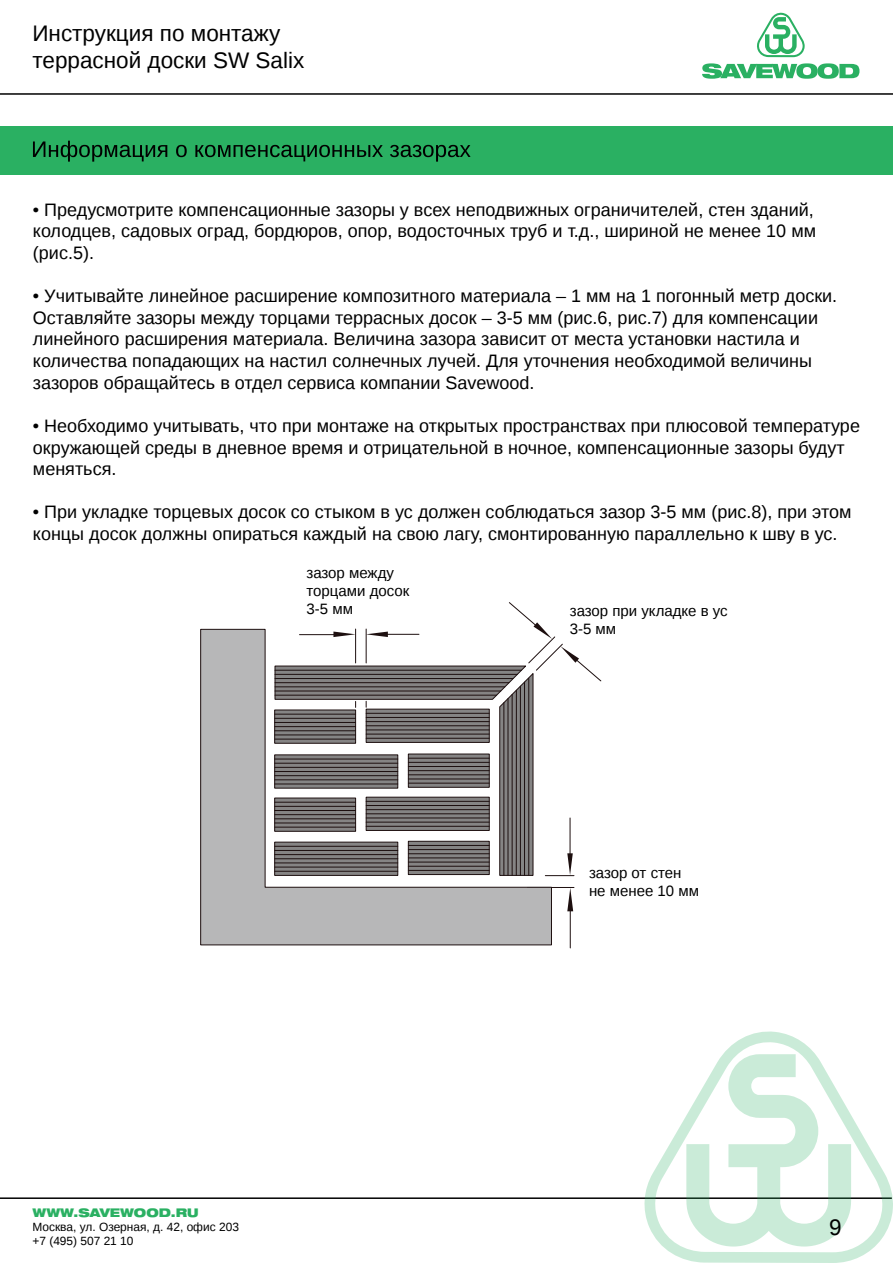
<style>
.page{position:relative;width:893px;height:1263px;background:#fff}
.page>*{position:absolute;margin:0;border:0;box-sizing:border-box;transform-origin:0 0}
.t1{font:22.5px/27px "Liberation Sans";color:#000}
.t2{font:18px/21.6px "Liberation Sans";color:#000}
.t3{font:15px/18px "Liberation Sans";color:#000}
.t4{font:11.85px/14.2px "Liberation Sans";color:#000}
.t5{font:900 expanded 11.85px "Helvetica 93";color:#2ab062}
</style>
<div class="page">
<svg style="left:757px;top:12px;width:48px;height:45px"></svg>
<svg style="left:702px;top:63px;width:157px;height:16px"></svg>
<div style="left:0;top:126px;width:893px;height:48px;background:#2ab062"></div>
<hr style="left:0;top:93px;width:893px;height:2px;background:#000">
<hr style="left:0;top:1197px;width:892px;height:2px;background:#000">
<svg style="left:642px;top:1031px;width:251px;height:232px"></svg>
<hr style="left:527px;top:887px;width:47px;height:1px;background:#1d0f0f">
<hr style="left:570px;top:907px;width:1px;height:41px;background:#1d0f0f">
<svg style="left:567px;top:888px;width:6px;height:23px"></svg>
<svg style="left:200px;top:629px;width:352px;height:316px;background:#b6b5b6"></svg>
<svg style="left:275px;top:602px;width:326px;height:274px"></svg>
<hr style="left:275px;top:682px;width:234px;height:1px;background:#1d0f0f">
<hr style="left:275px;top:674px;width:242px;height:1px;background:#1d0f0f">
<hr style="left:275px;top:691px;width:226px;height:1px;background:#1d0f0f">
<hr style="left:524px;top:682px;width:1px;height:193px;background:#1d0f0f">
<hr style="left:508px;top:698px;width:1px;height:177px;background:#1d0f0f">
<hr style="left:516px;top:690px;width:1px;height:185px;background:#1d0f0f">
<hr style="left:275px;top:695px;width:222px;height:1px;background:#1d0f0f">
<hr style="left:275px;top:687px;width:230px;height:1px;background:#1d0f0f">
<hr style="left:275px;top:678px;width:238px;height:1px;background:#1d0f0f">
<hr style="left:275px;top:670px;width:246px;height:1px;background:#1d0f0f">
<hr style="left:528px;top:678px;width:1px;height:197px;background:#1d0f0f">
<hr style="left:520px;top:686px;width:1px;height:189px;background:#1d0f0f">
<hr style="left:512px;top:694px;width:1px;height:181px;background:#1d0f0f">
<hr style="left:504px;top:703px;width:1px;height:172px;background:#1d0f0f">
<hr style="left:408px;top:858px;width:81px;height:1px;background:#1d0f0f">
<hr style="left:275px;top:858px;width:123px;height:1px;background:#1d0f0f">
<hr style="left:275px;top:867px;width:123px;height:1px;background:#1d0f0f">
<hr style="left:275px;top:850px;width:123px;height:1px;background:#1d0f0f">
<hr style="left:408px;top:849px;width:81px;height:1px;background:#1d0f0f">
<hr style="left:408px;top:845px;width:81px;height:1px;background:#1d0f0f">
<hr style="left:408px;top:853px;width:81px;height:1px;background:#1d0f0f">
<hr style="left:408px;top:866px;width:81px;height:1px;background:#1d0f0f">
<hr style="left:408px;top:862px;width:81px;height:1px;background:#1d0f0f">
<hr style="left:408px;top:870px;width:81px;height:1px;background:#1d0f0f">
<hr style="left:275px;top:871px;width:123px;height:1px;background:#1d0f0f">
<hr style="left:275px;top:863px;width:123px;height:1px;background:#1d0f0f">
<hr style="left:275px;top:854px;width:123px;height:1px;background:#1d0f0f">
<hr style="left:275px;top:846px;width:123px;height:1px;background:#1d0f0f">
<hr style="left:366px;top:738px;width:123px;height:1px;background:#1d0f0f">
<hr style="left:366px;top:730px;width:123px;height:1px;background:#1d0f0f">
<hr style="left:366px;top:721px;width:123px;height:1px;background:#1d0f0f">
<hr style="left:366px;top:713px;width:123px;height:1px;background:#1d0f0f">
<hr style="left:275px;top:714px;width:81px;height:1px;background:#1d0f0f">
<hr style="left:275px;top:722px;width:81px;height:1px;background:#1d0f0f">
<hr style="left:275px;top:718px;width:81px;height:1px;background:#1d0f0f">
<hr style="left:275px;top:730px;width:81px;height:1px;background:#1d0f0f">
<hr style="left:275px;top:739px;width:81px;height:1px;background:#1d0f0f">
<hr style="left:275px;top:735px;width:81px;height:1px;background:#1d0f0f">
<hr style="left:366px;top:734px;width:123px;height:1px;background:#1d0f0f">
<hr style="left:366px;top:717px;width:123px;height:1px;background:#1d0f0f">
<hr style="left:366px;top:725px;width:123px;height:1px;background:#1d0f0f">
<hr style="left:275px;top:726px;width:81px;height:1px;background:#1d0f0f">
<hr style="left:275px;top:759px;width:123px;height:1px;background:#1d0f0f">
<hr style="left:275px;top:767px;width:123px;height:1px;background:#1d0f0f">
<hr style="left:275px;top:775px;width:123px;height:1px;background:#1d0f0f">
<hr style="left:275px;top:784px;width:123px;height:1px;background:#1d0f0f">
<hr style="left:408px;top:783px;width:81px;height:1px;background:#1d0f0f">
<hr style="left:408px;top:774px;width:81px;height:1px;background:#1d0f0f">
<hr style="left:408px;top:779px;width:81px;height:1px;background:#1d0f0f">
<hr style="left:408px;top:766px;width:81px;height:1px;background:#1d0f0f">
<hr style="left:408px;top:758px;width:81px;height:1px;background:#1d0f0f">
<hr style="left:408px;top:762px;width:81px;height:1px;background:#1d0f0f">
<hr style="left:275px;top:763px;width:123px;height:1px;background:#1d0f0f">
<hr style="left:275px;top:779px;width:123px;height:1px;background:#1d0f0f">
<hr style="left:275px;top:771px;width:123px;height:1px;background:#1d0f0f">
<hr style="left:408px;top:770px;width:81px;height:1px;background:#1d0f0f">
<hr style="left:366px;top:826px;width:123px;height:1px;background:#1d0f0f">
<hr style="left:366px;top:818px;width:123px;height:1px;background:#1d0f0f">
<hr style="left:366px;top:809px;width:123px;height:1px;background:#1d0f0f">
<hr style="left:366px;top:801px;width:123px;height:1px;background:#1d0f0f">
<hr style="left:275px;top:802px;width:81px;height:1px;background:#1d0f0f">
<hr style="left:275px;top:810px;width:81px;height:1px;background:#1d0f0f">
<hr style="left:275px;top:806px;width:81px;height:1px;background:#1d0f0f">
<hr style="left:275px;top:818px;width:81px;height:1px;background:#1d0f0f">
<hr style="left:275px;top:827px;width:81px;height:1px;background:#1d0f0f">
<hr style="left:275px;top:823px;width:81px;height:1px;background:#1d0f0f">
<hr style="left:366px;top:822px;width:123px;height:1px;background:#1d0f0f">
<hr style="left:366px;top:805px;width:123px;height:1px;background:#1d0f0f">
<hr style="left:366px;top:813px;width:123px;height:1px;background:#1d0f0f">
<hr style="left:275px;top:814px;width:81px;height:1px;background:#1d0f0f">
<svg style="left:33px;top:141px;width:134px;height:21px"></svg>
<svg style="left:176px;top:145px;width:11px;height:12px"></svg>
<svg style="left:195px;top:145px;width:188px;height:16px"></svg>
<svg style="left:390px;top:145px;width:81px;height:17px"></svg>
<p class="t1" style="left:32px;top:20px;width:273px">Инструкция по монтажу террасной доски SW Salix</p>
<p class="t2" style="left:33px;top:200px;width:785px">• Предусмотрите компенсационные зазоры у всех неподвижных ограничителей, стен зданий, колодцев, садовых оград, бордюров, опор, водосточных труб и т.д., шириной не менее 10 мм (рис.5).</p>
<p class="t2" style="left:33px;top:286px;width:806px">• Учитывайте линейное расширение композитного материала – 1 мм на 1 погонный метр доски.<br>Оставляйте зазоры между торцами террасных досок – 3-5 мм (рис.6, рис.7) для компенсации линейного расширения материала. Величина зазора зависит от места установки настила и количества попадающих на настил солнечных лучей. Для уточнения необходимой величины зазоров обращайтесь в отдел сервиса компании Savewood.</p>
<p class="t2" style="left:33px;top:416px;width:828px">• Необходимо учитывать, что при монтаже на открытых пространствах при плюсовой температуре окружающей среды в дневное время и отрицательной в ночное, компенсационные зазоры будут меняться.</p>
<p class="t2" style="left:33px;top:502px;width:820px">• При укладке торцевых досок со стыком в ус должен соблюдаться зазор 3-5 мм (рис.8), при этом концы досок должны опираться каждый на свою лагу, смонтированную параллельно к шву в ус.</p>
<p class="t3" style="left:307px;top:564px;width:104px">зазор между торцами досок<br>3-5 мм</p>
<p class="t3" style="left:570px;top:602px;width:159px">зазор при укладке в ус<br>3-5 мм</p>
<p class="t3" style="left:589px;top:864px;width:112px">зазор от стен не менее 10 мм</p>
<p class="t5" style="left:32px;top:1205px;width:168px">WWW.SAVEWOOD.RU</p>
<p class="t4" style="left:32px;top:1220px;width:208px">Москва, ул. Озерная, д. 42, офис 203 +7 (495) 507 21 10</p>
<p class="t1" style="left:829px;top:1214px;width:14px">9</p>
</div>
